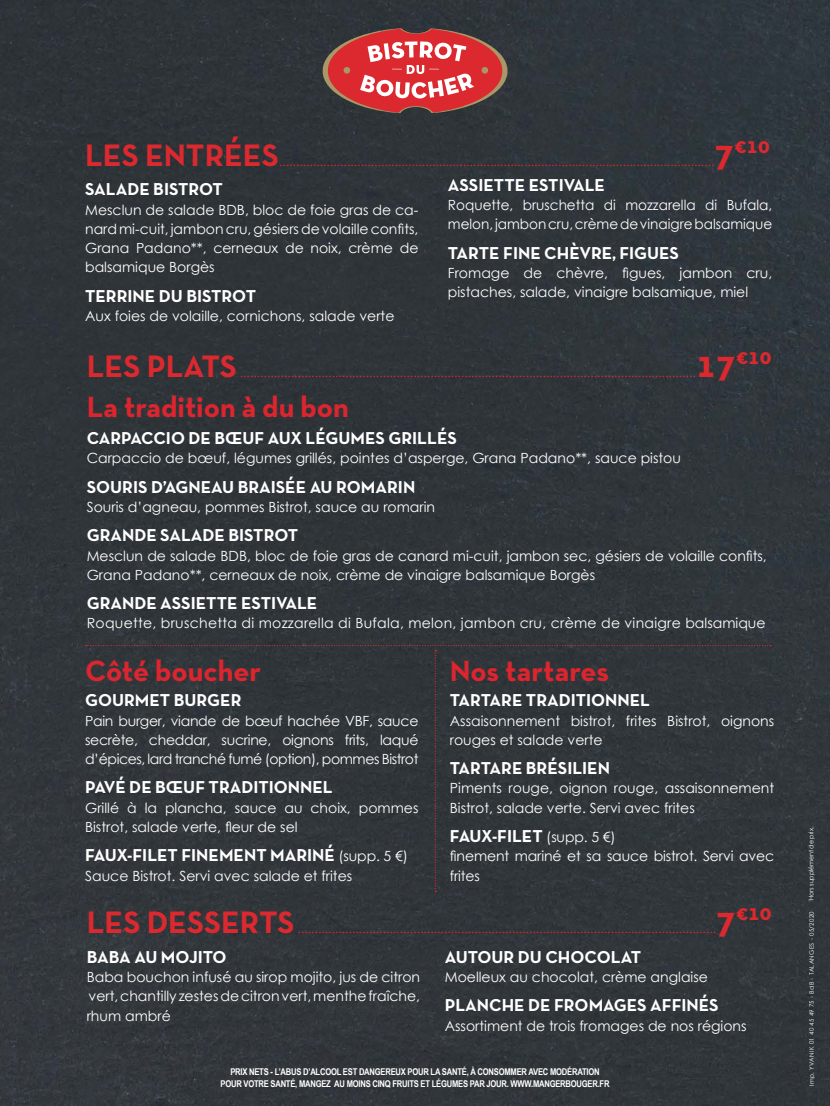
<style>
.page{position:relative;width:830px;height:1106px;background:#fff}
.page>*{position:absolute;margin:0;border:0;box-sizing:border-box;transform-origin:0 0}
.t1{font:700 31.55px "Neutra Text TF";color:#db292f}
.t2{font:700 29.8px "Neutra Text TF";color:#db252f}
.t3{font:700 22.5px "Neutra Text TF";color:#db292f}
.t4{font:700 17.55px "Neutra Text TF";color:#fff}
.t5{font:14.05px/19.3px "Century Gothic";color:#fff}
.t6{font:14.05px "Century Gothic";letter-spacing:.02em;color:#fff}
.t7{font:700 9.3px/11.2px "Arial Narrow";letter-spacing:-.025em;color:#fff;text-align:center}
.t8{font:6.35px "Century Gothic";letter-spacing:-.015em;color:#fff}
.t9{font:6.05px "Century Gothic";letter-spacing:.05em;color:#fff}
.s1{font-size:38.55px}
.s2{font-family:"Century Gothic";font-weight:400;font-size:14.05px}
</style>
<div class="page">
<div style="left:0;top:0;width:829px;height:1106px;background:#303539"></div>
<svg style="left:320px;top:28px;width:189px;height:85px;background:#b34c4e"></svg>
<div style="left:86px;top:645px;width:684px;height:247px;background:#31363a"></div>
<h1 class="t1" style="left:85px;top:135px;width:195px">LES ENTRÉES</h1>
<h3 class="t3" style="left:714px;top:131px;width:57px"><span class="s1">7</span>€10</h3>
<p class="t4" style="left:85px;top:178px;width:139px">SALADE BISTROT</p>
<p class="t5" style="left:85px;top:199px;width:335px;text-align:justify">Mesclun de salade BDB, bloc de foie gras de ca&shy;nard mi-cuit, jambon cru, gésiers de volaille confits, Grana Padano**, cerneaux de noix, crème de balsamique Borgès</p>
<p class="t4" style="left:85px;top:285px;width:172px">TERRINE DU BISTROT</p>
<p class="t5" style="left:85px;top:306px;width:311px">Aux foies de volaille, cornichons, salade verte</p>
<p class="t4" style="left:447px;top:174px;width:158px">ASSIETTE ESTIVALE</p>
<p class="t5" style="left:447px;top:195px;width:326px">Roquette, bruschetta di mozzarella di Bufala, melon, jambon cru, crème de vinaigre balsamique</p>
<p class="t4" style="left:447px;top:242px;width:232px">TARTE FINE CHÈVRE, FIGUES</p>
<p class="t5" style="left:447px;top:263px;width:326px">Fromage de chèvre, figues, jambon cru, pistaches, salade, vinaigre balsamique, miel</p>
<h1 class="t1" style="left:87px;top:346px;width:151px">LES PLATS</h1>
<h3 class="t3" style="left:695px;top:342px;width:77px"><span class="s1">17</span>€10</h3>
<h2 class="t2" style="left:87px;top:388px;width:263px">La tradition à du bon</h2>
<p class="t4" style="left:87px;top:427px;width:371px">CARPACCIO DE BŒUF AUX LÉGUMES GRILLÉS</p>
<p class="t5" style="left:87px;top:448px;width:595px">Carpaccio de bœuf, légumes grillés, pointes d’asperge, Grana Padano**, sauce pistou</p>
<p class="t4" style="left:87px;top:476px;width:330px">SOURIS D’AGNEAU BRAISÉE AU ROMARIN</p>
<p class="t5" style="left:87px;top:497px;width:350px">Souris d’agneau, pommes Bistrot, sauce au romarin</p>
<p class="t4" style="left:87px;top:524px;width:213px">GRANDE SALADE BISTROT</p>
<p class="t5" style="left:87px;top:545px;width:681px">Mesclun de salade BDB, bloc de foie gras de canard mi-cuit, jambon sec, gésiers de volaille confits,<br>Grana Padano**, cerneaux de noix, crème de vinaigre balsamique Borgès</p>
<p class="t4" style="left:87px;top:592px;width:232px">GRANDE ASSIETTE ESTIVALE</p>
<p class="t6" style="left:87px;top:613px;width:680px">Roquette, bruschetta di mozzarella di Bufala, melon, jambon cru, crème de vinaigre balsamique</p>
<h2 class="t2" style="left:85px;top:652px;width:178px">Côté boucher</h2>
<p class="t4" style="left:85px;top:689px;width:158px">GOURMET BURGER</p>
<p class="t5" style="left:85px;top:710px;width:335px;text-align:justify">Pain burger, viande de bœuf hachée VBF, sauce secrète, cheddar, sucrine, oignons frits, laqué d’épices, lard tranché fumé (option), pommes Bistrot</p>
<p class="t4" style="left:85px;top:776px;width:249px">PAVÉ DE BŒUF TRADITIONNEL</p>
<p class="t5" style="left:85px;top:797px;width:335px">Grillé à la plancha, sauce au choix, pommes<br>Bistrot, salade verte, fleur de sel</p>
<p class="t4" style="left:85px;top:844px;width:324px">FAUX-FILET FINEMENT MARINÉ <span class="s2">(supp. 5 €)</span></p>
<p class="t5" style="left:85px;top:865px;width:268px">Sauce Bistrot. Servi avec salade et frites</p>
<h2 class="t2" style="left:449px;top:652px;width:161px">Nos tartares</h2>
<p class="t4" style="left:449px;top:689px;width:201px">TARTARE TRADITIONNEL</p>
<p class="t5" style="left:449px;top:710px;width:326px">Assaisonnement bistrot, frites Bistrot, oignons rouges et salade verte</p>
<p class="t4" style="left:449px;top:757px;width:161px">TARTARE BRÉSILIEN</p>
<p class="t5" style="left:449px;top:778px;width:326px">Piments rouge, oignon rouge, assaisonnement<br>Bistrot, salade verte. Servi avec frites</p>
<p class="t4" style="left:449px;top:825px;width:167px">FAUX-FILET <span class="s2">(supp. 5 €)</span></p>
<p class="t5" style="left:449px;top:846px;width:326px">finement mariné et sa sauce bistrot. Servi avec frites</p>
<h1 class="t1" style="left:87px;top:902px;width:209px">LES DESSERTS</h1>
<h3 class="t3" style="left:716px;top:898px;width:57px"><span class="s1">7</span>€10</h3>
<p class="t4" style="left:87px;top:946px;width:141px">BABA AU MOJITO</p>
<p class="t5" style="left:87px;top:967px;width:335px;text-align:justify">Baba bouchon infusé au sirop mojito, jus de citron vert, chantilly zestes de citron vert, menthe fraîche, rhum ambré</p>
<p class="t4" style="left:444px;top:946px;width:198px">AUTOUR DU CHOCOLAT</p>
<p class="t5" style="left:444px;top:967px;width:264px">Moelleux au chocolat, crème anglaise</p>
<p class="t4" style="left:444px;top:994px;width:275px">PLANCHE DE FROMAGES AFFINÉS</p>
<p class="t5" style="left:444px;top:1015px;width:303px">Assortiment de trois fromages de nos régions</p>
<p class="t7" style="left:220px;top:1066px;width:390px">PRIX NETS - L’ABUS D’ALCOOL EST DANGEREUX POUR LA SANTÉ, À CONSOMMER AVEC MODÉRATION<br>POUR VOTRE SANTÉ, MANGEZ AU MOINS CINQ FRUITS ET LÉGUMES PAR JOUR. WWW.MANGERBOUGER.FR</p>
<p class="t8" style="left:806px;top:902px;width:77px;rotate:-90deg"><sup>1</sup>Hors supplément de prix.</p>
<p class="t9" style="left:807px;top:1086px;width:176px;rotate:-90deg">Imp. YVANIK 01 40 45 49 75 - BdB - TALANGES - 05/2020</p>
</div>
